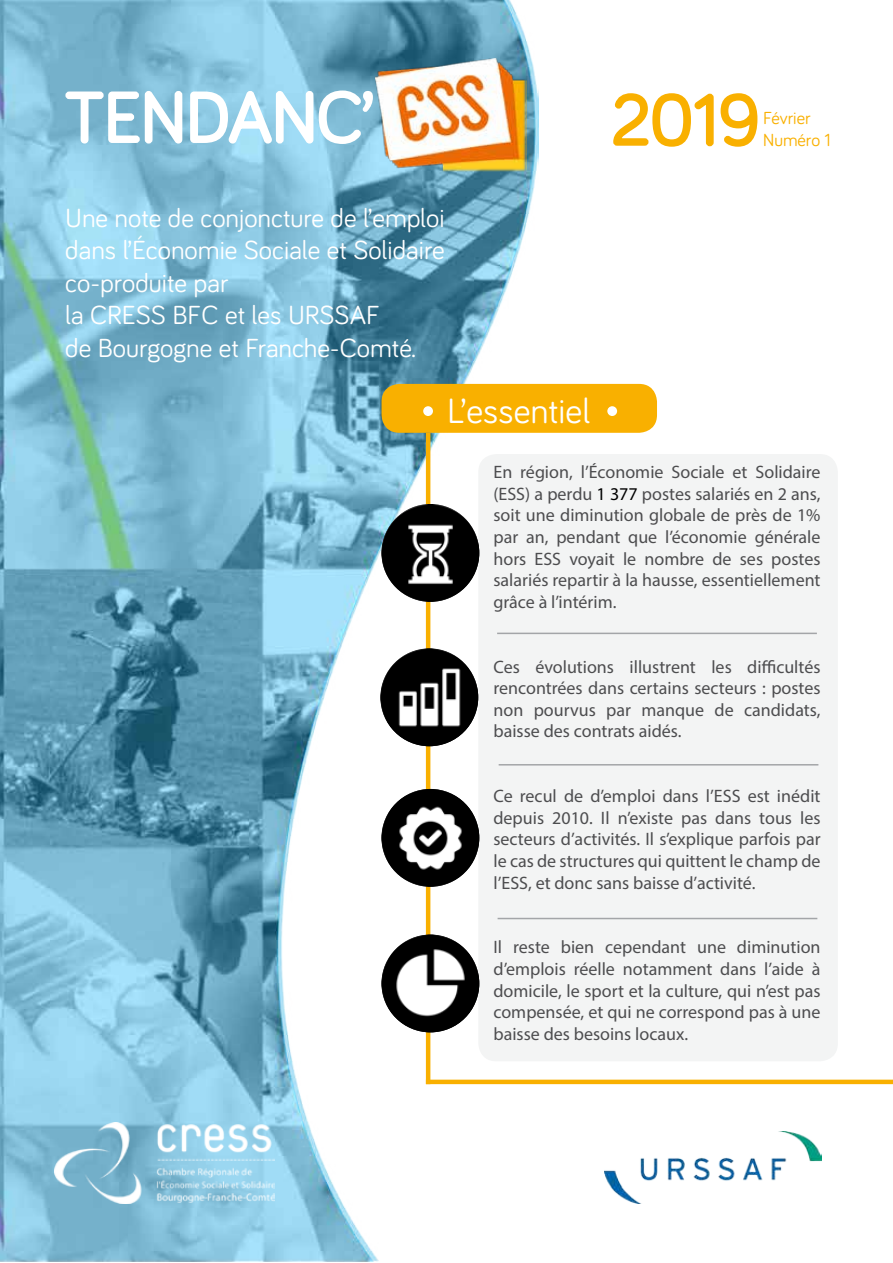
<style>
.page{position:relative;width:893px;height:1263px;background:#fff}
.page>*{position:absolute;margin:0;border:0;box-sizing:border-box;transform-origin:0 0}
.t1{font:72px "Bariol";color:#fff}
.t2{font:72px "Bariol";color:#f9b000}
.t3{font:36px "Bariol";color:#fff}
.t4{font:27px/32.4px "Bariol";color:#fff}
.t5{font:18px/21.6px "Myriad Pro";color:#4d4d4f;text-align:justify}
.t6{font:18px/21.6px "Bariol";color:#f9b000}
.s1{color:#000}
</style>
<div class="page">
<img style="left:0;top:0;width:538px;height:1262px">
<svg style="left:64px;top:89px;width:310px;height:56px"></svg>
<img style="left:375px;top:58px;width:152px;height:113px">
<svg style="left:613px;top:93px;width:145px;height:54px"></svg>
<img style="left:604px;top:1131px;width:218px;height:73px">
<img style="left:55px;top:1122px;width:219px;height:82px">
<div style="left:381px;top:384px;width:276px;height:49px;background:#f9b000;border-radius:18px"></div>
<hr style="left:426px;top:433px;width:4px;height:651px;background:#f9b000">
<hr style="left:426px;top:1080px;width:467px;height:4px;background:#f9b000">
<div style="left:478px;top:454px;width:360px;height:607px;background:#f3f4f4;border-radius:18px"></div>
<img style="left:381px;top:789px;width:98px;height:98px;border-radius:49px">
<img style="left:381px;top:504px;width:98px;height:98px;border-radius:49px">
<img style="left:380px;top:648px;width:98px;height:98px;border-radius:49px">
<img style="left:381px;top:934px;width:98px;height:98px;border-radius:49px">
<div style="left:607px;top:406px;width:10px;height:10px;background:#fff;border-radius:50%"></div>
<div style="left:423px;top:406px;width:10px;height:10px;background:#fff;border-radius:50%"></div>
<hr style="left:497px;top:633px;width:320px;height:1px;background:#a3a5a8">
<hr style="left:499px;top:764px;width:319px;height:1px;background:#a3a5a8">
<hr style="left:498px;top:918px;width:319px;height:1px;background:#a3a5a8">
<h1 class="t1" style="left:65px;top:68px;width:310px">TENDANC’</h1>
<h1 class="t2" style="left:612px;top:71px;width:149px">2019</h1>
<p class="t6" style="left:763px;top:106px;width:69px">Février<br>Numéro 1</p>
<h3 class="t4" style="left:65px;top:200px;width:381px">Une note de conjoncture de l’emploi dans l’Économie Sociale et Solidaire co-produite par<br>la CRESS BFC et les URSSAF<br>de Bourgogne et Franche-Comté.</h3>
<h2 class="t3" style="left:447px;top:386px;width:144px">L’essentiel</h2>
<p class="t5" style="left:493px;top:461px;width:329px">En région, l’Économie Sociale et Solidaire (ESS) a perdu <span class="s1">1 377</span> postes salariés en 2 ans, soit une diminution globale de près de 1% par an, pendant que l’économie générale hors ESS voyait le nombre de ses postes salariés repartir à la hausse, essentiellement grâce à l’intérim.</p>
<p class="t5" style="left:493px;top:655px;width:329px">Ces évolutions illustrent les difficultés rencontrées dans certains secteurs : postes non pourvus par manque de candidats, baisse des contrats aidés.</p>
<p class="t5" style="left:493px;top:785px;width:329px">Ce recul de d’emploi dans l’ESS est inédit depuis 2010. Il n’existe pas dans tous les secteurs d’activités. Il s’explique parfois par le cas de structures qui quittent le champ de l’ESS, et donc sans baisse d’activité.</p>
<p class="t5" style="left:493px;top:936px;width:329px">Il reste bien cependant une diminution d’emplois réelle notamment dans l’aide à domicile, le sport et la culture, qui n’est pas compensée, et qui ne correspond pas à une baisse des besoins locaux.</p>
</div>
